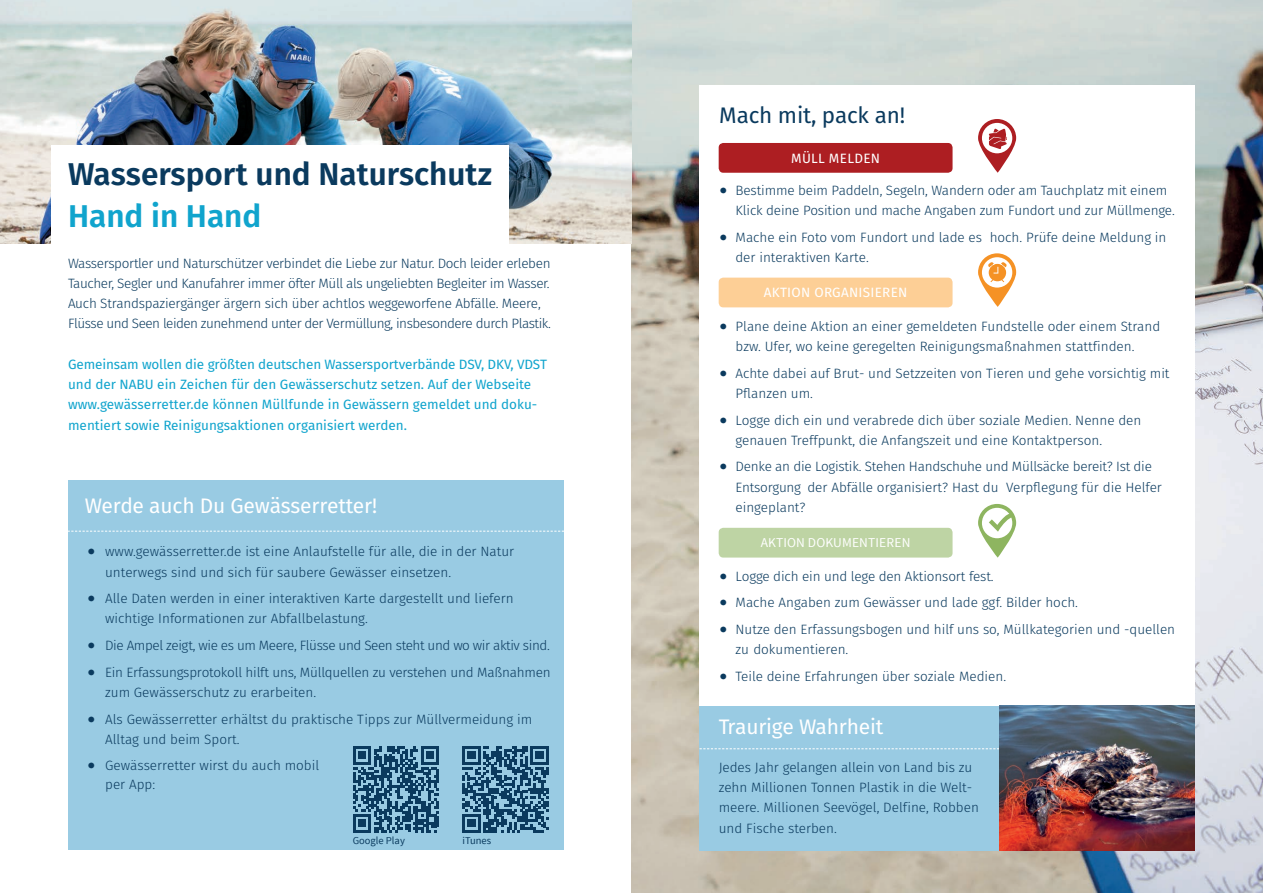
<style>
.page{position:relative;width:1263px;height:893px;background:#fff}
.page>*{position:absolute;margin:0;border:0;box-sizing:border-box;transform-origin:0 0}
.t1{font:600 31.5px "Fira Sans";color:#0a3a5e}
.t2{font:600 31.5px "Fira Sans";color:#10a4cd}
.t3{font:22.5px "Fira Sans";letter-spacing:-.01em;color:#0a3a5e}
.t4{font:21px "Fira Sans";letter-spacing:-.01em;color:#fff}
.t5{font:300 13.5px/20.2px "Fira Sans";color:#0a3a5e}
.t6{font:300 13.5px/20.2px "Fira Sans";letter-spacing:-.03em;color:#0a3a5e}
.t7{font:13.5px/20.2px "Fira Sans";color:#10a4cd}
.t8{font:300 13.5px/20.2px "Fira Sans";letter-spacing:-.02em;color:#0a3a5e}
.t9{font:13.5px "Fira Sans";letter-spacing:.02em;color:#fff}
.t10{font:13.5px "Source Sans Pro";letter-spacing:.01em;color:#fff}
.t11{font:10.5px "Source Sans Pro";color:#0a3a5e}
.s1{font-family:"Helvetica Neue";font-weight:400}
</style>
<div class="page">
<img style="left:631px;top:0;width:632px;height:893px">
<div style="left:68px;top:480px;width:495px;height:370px;background:#99cbe3"></div>
<img style="left:0;top:0;width:631px;height:243px">
<div style="left:699px;top:85px;width:496px;height:696px;background:#fff"></div>
<div style="left:699px;top:706px;width:496px;height:144px;background:#99cbe3"></div>
<div style="left:52px;top:145px;width:457px;height:108px;background:#fff"></div>
<svg style="left:462px;top:746px;width:87px;height:86px"></svg>
<svg style="left:353px;top:746px;width:86px;height:86px"></svg>
<div style="left:719px;top:143px;width:233px;height:30px;background:#ad1e22;border-radius:5px"></div>
<div style="left:719px;top:278px;width:233px;height:29px;background:#fdcf96;border-radius:5px"></div>
<div style="left:719px;top:528px;width:233px;height:30px;background:#bed4a4;border-radius:5px"></div>
<svg style="left:68px;top:531px;width:496px;height:1px"></svg>
<svg style="left:699px;top:748px;width:300px;height:1px"></svg>
<svg style="left:978px;top:119px;width:38px;height:54px"></svg>
<svg style="left:978px;top:253px;width:38px;height:54px"></svg>
<svg style="left:978px;top:504px;width:38px;height:54px"></svg>
<img style="left:999px;top:706px;width:196px;height:144px">
<h1 class="t1" style="left:68px;top:152px;width:425px">Wassersport und Naturschutz</h1>
<h1 class="t2" style="left:68px;top:194px;width:195px">Hand in Hand</h1>
<p class="t6" style="left:68px;top:253px;width:484px">Wassersportler und Naturschützer verbindet die Liebe zur Natur. Doch leider erleben Taucher, Segler und Kanufahrer immer öfter Müll als ungeliebten Begleiter im Wasser.<br>Auch Strandspaziergänger ärgern sich über achtlos weggeworfene Abfälle. Meere, Flüsse und Seen leiden zunehmend unter der Vermüllung, insbesondere durch Plastik.</p>
<p class="t7" style="left:68px;top:354px;width:480px">Gemeinsam wollen die größten deutschen Wassersportverbände DSV, DKV, VDST und der NABU ein Zeichen für den Gewässerschutz setzen. Auf der Webseite www.gewässerretter.de können Müllfunde in Gewässern gemeldet und doku&shy;mentiert sowie Reinigungsaktionen organisiert werden.</p>
<h3 class="t4" style="left:85px;top:491px;width:294px">Werde auch Du Gewässerretter!</h3>
<p class="t5" style="left:105px;top:541px;width:410px;text-indent:-18px"><span class="s1">●</span> www.gewässerretter.de ist eine Anlaufstelle für alle, die in der Natur unterwegs sind und sich für saubere Gewässer einsetzen.</p>
<p class="t5" style="left:105px;top:588px;width:410px;text-indent:-18px"><span class="s1">●</span> Alle Daten werden in einer interaktiven Karte dargestellt und liefern wichtige Informationen zur Abfallbelastung.</p>
<p class="t6" style="left:87px;top:635px;width:464px"><span class="s1">●</span> Die Ampel zeigt, wie es um Meere, Flüsse und Seen steht und wo wir aktiv sind.</p>
<p class="t5" style="left:105px;top:662px;width:447px;text-indent:-18px"><span class="s1">●</span> Ein Erfassungsprotokoll hilft uns, Müllquellen zu verstehen und Maßnahmen zum Gewässerschutz zu erarbeiten.</p>
<p class="t5" style="left:105px;top:709px;width:429px;text-indent:-18px"><span class="s1">●</span> Als Gewässerretter erhältst du praktische Tipps zur Müllvermeidung im<br>Alltag und beim Sport.</p>
<p class="t5" style="left:105px;top:756px;width:216px;line-height:18.8px;text-indent:-18px"><span class="s1">●</span> Gewässerretter wirst du auch mobil per App:</p>
<p class="t11" style="left:353px;top:834px;width:54px">Google Play</p>
<p class="t11" style="left:462px;top:834px;width:30px">iTunes</p>
<h2 class="t3" style="left:719px;top:99px;width:188px">Mach mit, pack an!</h2>
<p class="t9" style="left:791px;top:149px;width:91px">MÜLL MELDEN</p>
<p class="t5" style="left:735px;top:180px;width:441px;text-indent:-16px"><span class="s1">●</span> Bestimme beim Paddeln, Segeln, Wandern oder am Tauchplatz mit einem<br>Klick deine Position und mache Angaben zum Fundort und zur Müllmenge.</p>
<p class="t5" style="left:735px;top:227px;width:432px;text-indent:-16px"><span class="s1">●</span> Mache ein Foto vom Fundort und lade es hoch. Prüfe deine Meldung in der interaktiven Karte.</p>
<p class="t9" style="left:764px;top:283px;width:145px">AKTION ORGANISIEREN</p>
<p class="t5" style="left:735px;top:316px;width:426px;text-indent:-16px"><span class="s1">●</span> Plane deine Aktion an einer gemeldeten Fundstelle oder einem Strand bzw. Ufer, wo keine geregelten Reinigungsmaßnahmen stattfinden.</p>
<p class="t5" style="left:735px;top:363px;width:435px;text-indent:-16px"><span class="s1">●</span> Achte dabei auf Brut- und Setzzeiten von Tieren und gehe vorsichtig mit<br>Pflanzen um.</p>
<p class="t5" style="left:735px;top:410px;width:407px;text-indent:-16px"><span class="s1">●</span> Logge dich ein und verabrede dich über soziale Medien. Nenne den genauen Treffpunkt, die Anfangszeit und eine Kontaktperson.</p>
<p class="t8" style="left:735px;top:457px;width:428px;text-indent:-16px"><span class="s1">●</span> Denke an die Logistik. Stehen Handschuhe und Müllsäcke bereit? Ist die<br>Entsorgung der Abfälle organisiert? Hast du Verpflegung für die Helfer eingeplant?</p>
<p class="t10" style="left:761px;top:534px;width:151px">AKTION DOKUMENTIEREN</p>
<p class="t5" style="left:719px;top:566px;width:276px"><span class="s1">●</span> Logge dich ein und lege den Aktionsort fest.</p>
<p class="t5" style="left:719px;top:592px;width:360px"><span class="s1">●</span> Mache Angaben zum Gewässer und lade ggf. Bilder hoch.</p>
<p class="t5" style="left:735px;top:619px;width:441px;text-indent:-16px"><span class="s1">●</span> Nutze den Erfassungsbogen und hilf uns so, Müllkategorien und -quellen zu dokumentieren.</p>
<p class="t5" style="left:719px;top:667px;width:289px"><span class="s1">●</span> Teile deine Erfahrungen über soziale Medien.</p>
<h3 class="t4" style="left:719px;top:712px;width:166px">Traurige Wahrheit</h3>
<p class="t5" style="left:719px;top:757px;width:262px">Jedes Jahr gelangen allein von Land bis zu zehn Millionen Tonnen Plastik in die Welt&shy;meere. Millionen Seevögel, Delfine, Robben und Fische sterben.</p>
</div>
